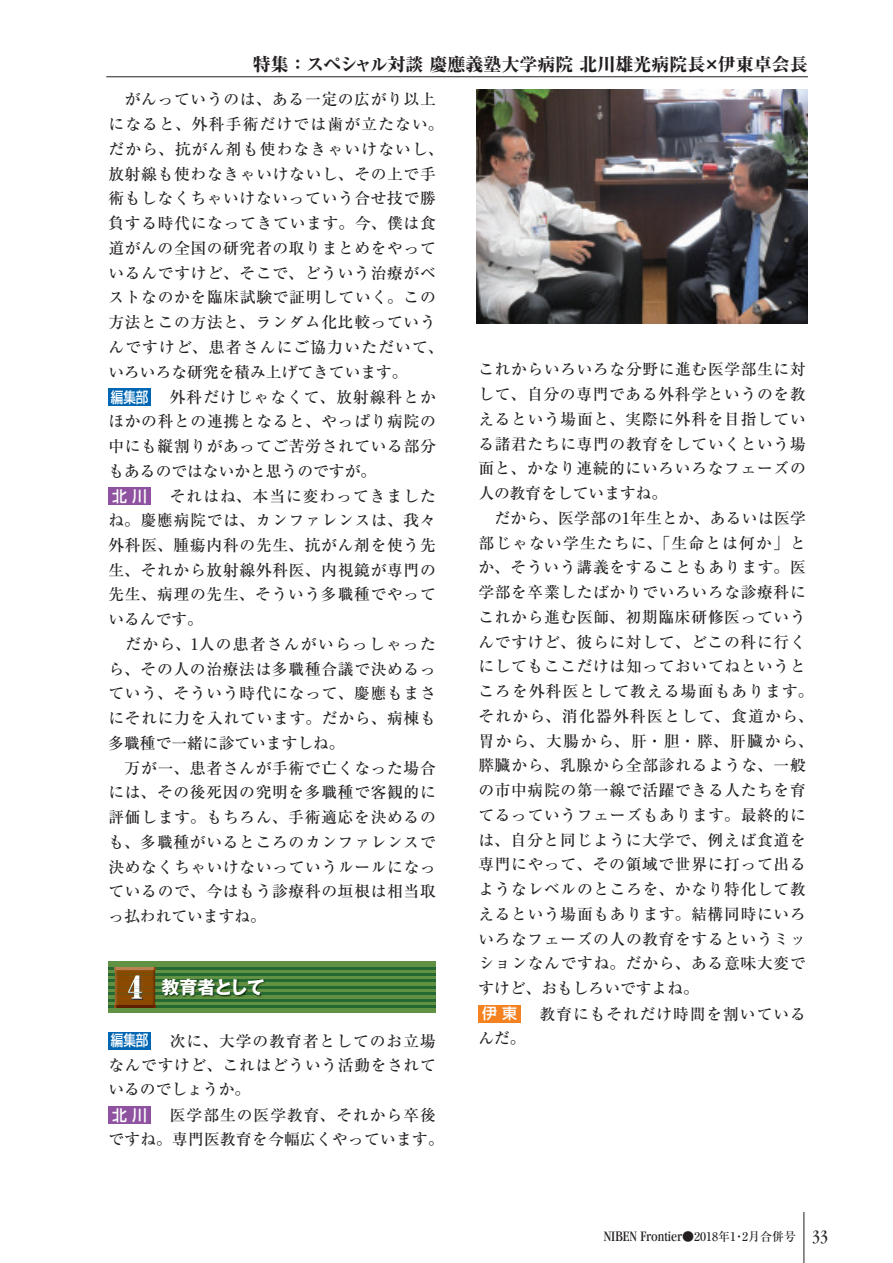
<style>
.page{position:relative;width:893px;height:1263px;background:#fff}
.page>*{position:absolute;margin:0;border:0;box-sizing:border-box;transform-origin:0 0}
.t1{font:18px "Ryumin Pro Heavy 90 pv RKSJ H";color:#231f20}
.t2{font:18px "Gothic MB101 Pro Bold 90 pv RKSJ H";letter-spacing:-.065em;color:#fff}
.t3{font:15.75px/24.8px "Ryumin Pro Medium 90 pv RKSJ H";letter-spacing:.045em;color:#231f20}
.t4{font:condensed 15px "Garamond";color:#231f20}
.s1{font-family:"Shin Go Pro Medium 90 pv RKSJ H";font-size:15px;color:#fff}
.s2{font-family:"Ryumin Pro Medium 90 pv RKSJ H";font-stretch:normal;font-size:12px}
.s3{font-size:18px}
</style>
<div class="page">
<div style="left:478px;top:1005px;width:43px;height:17px;background:#f58220"></div>
<div style="left:108px;top:388px;width:43px;height:17px;background:#0166b3"></div>
<div style="left:108px;top:487px;width:43px;height:17px;background:#8e52a1"></div>
<svg style="left:108px;top:962px;width:328px;height:51px;background:#578a3f"></svg>
<hr style="left:108px;top:967px;width:328px;height:2px;background:#246932">
<hr style="left:108px;top:973px;width:328px;height:2px;background:#246932">
<hr style="left:108px;top:980px;width:328px;height:2px;background:#246932">
<hr style="left:108px;top:986px;width:328px;height:2px;background:#246932">
<hr style="left:108px;top:992px;width:328px;height:3px;background:#246932">
<hr style="left:108px;top:999px;width:328px;height:2px;background:#246932">
<hr style="left:108px;top:1005px;width:328px;height:2px;background:#246932">
<img style="left:115px;top:967px;width:40px;height:40px">
<img style="left:115px;top:973px;width:40px;height:2px">
<img style="left:115px;top:980px;width:40px;height:2px">
<img style="left:115px;top:986px;width:40px;height:2px">
<img style="left:115px;top:992px;width:40px;height:3px">
<img style="left:115px;top:999px;width:40px;height:2px">
<svg style="left:128px;top:975px;width:15px;height:25px"></svg>
<img style="left:128px;top:992px;width:14px;height:3px">
<img style="left:162px;top:979px;width:103px;height:18px">
<img style="left:162px;top:980px;width:103px;height:2px">
<img style="left:162px;top:986px;width:103px;height:2px">
<img style="left:162px;top:992px;width:103px;height:3px">
<div style="left:108px;top:1032px;width:43px;height:17px;background:#0166b3"></div>
<div style="left:108px;top:1106px;width:43px;height:17px;background:#8e52a1"></div>
<img style="left:476px;top:89px;width:332px;height:234px">
<hr style="left:106px;top:77px;width:702px;height:1px;background:#231f20">
<hr style="left:804px;top:1212px;width:1px;height:51px;background:#231f20">
<p class="t1" style="left:253px;top:58px;width:557px">特集：スペシャル対談 慶應義塾大学病院 北川雄光病院長×伊東卓会長</p>
<p class="t3" style="left:108px;top:89px;width:337px">　がんっていうのは、ある一定の広がり以上になると、外科手術だけでは歯が立たない。だから、抗がん剤も使わなきゃいけないし、放射線も使わなきゃいけないし、その上で手術もしなくちゃいけないっていう合せ技で勝負する時代になってきています。今、僕は食道がんの全国の研究者の取りまとめをやっているんですけど、そこで、どういう治療がベストなのかを臨床試験で証明していく。この方法とこの方法と、ランダム化比較っていうんですけど、患者さんにご協力いただいて、いろいろな研究を積み上げてきています。<br><span class="s1">編集部</span>　外科だけじゃなくて、放射線科とかほかの科との連携となると、やっぱり病院の中にも縦割りがあってご苦労されている部分もあるのではないかと思うのですが。<br><span class="s1">北 川</span>　それはね、本当に変わってきましたね。慶應病院では、カンファレンスは、我々外科医、腫瘍内科の先生、抗がん剤を使う先生、それから放射線外科医、内視鏡が専門の先生、病理の先生、そういう多職種でやっているんです。<br>　だから、1人の患者さんがいらっしゃったら、その人の治療法は多職種合議で決めるっていう、そういう時代になって、慶應もまさにそれに力を入れています。だから、病棟も多職種で一緒に診ていますしね。<br>　万が一、患者さんが手術で亡くなった場合には、その後死因の究明を多職種で客観的に評価します。もちろん、手術適応を決めるのも、多職種がいるところのカンファレンスで決めなくちゃいけないっていうルールになっているので、今はもう診療科の垣根は相当取っ払われていますね。</p>
<p class="t2" style="left:162px;top:980px;width:105px">教育者として</p>
<p class="t3" style="left:108px;top:1030px;width:337px"><span class="s1">編集部</span>　次に、大学の教育者としてのお立場なんですけど、これはどういう活動をされているのでしょうか。<br><span class="s1">北 川</span>　医学部生の医学教育、それから卒後ですね。専門医教育を今幅広くやっています。</p>
<p class="t3" style="left:478px;top:359px;width:337px">これからいろいろな分野に進む医学部生に対して、自分の専門である外科学というのを教えるという場面と、実際に外科を目指している諸君たちに専門の教育をしていくという場面と、かなり連続的にいろいろなフェーズの人の教育をしていますね。<br>　だから、医学部の1年生とか、あるいは医学部じゃない学生たちに、「生命とは何か」とか、そういう講義をすることもあります。医学部を卒業したばかりでいろいろな診療科にこれから進む医師、初期臨床研修医っていうんですけど、彼らに対して、どこの科に行くにしてもここだけは知っておいてねというところを外科医として教える場面もあります。それから、消化器外科医として、食道から、胃から、大腸から、肝・胆・膵、肝臓から、膵臓から、乳腺から全部診れるような、一般の市中病院の第一線で活躍できる人たちを育てるっていうフェーズもあります。最終的には、自分と同じように大学で、例えば食道を専門にやって、その領域で世界に打って出るようなレベルのところを、かなり特化して教えるという場面もあります。結構同時にいろいろなフェーズの人の教育をするというミッションなんですね。だから、ある意味大変ですけど、おもしろいですよね。<br><span class="s1">伊 東</span>　教育にもそれだけ時間を割いているんだ。</p>
<p class="t4" style="left:604px;top:1230px;width:226px">NIBEN Frontier<span class="s2">●2018年1・2月合併号</span> <span class="s3">33</span></p>
</div>
